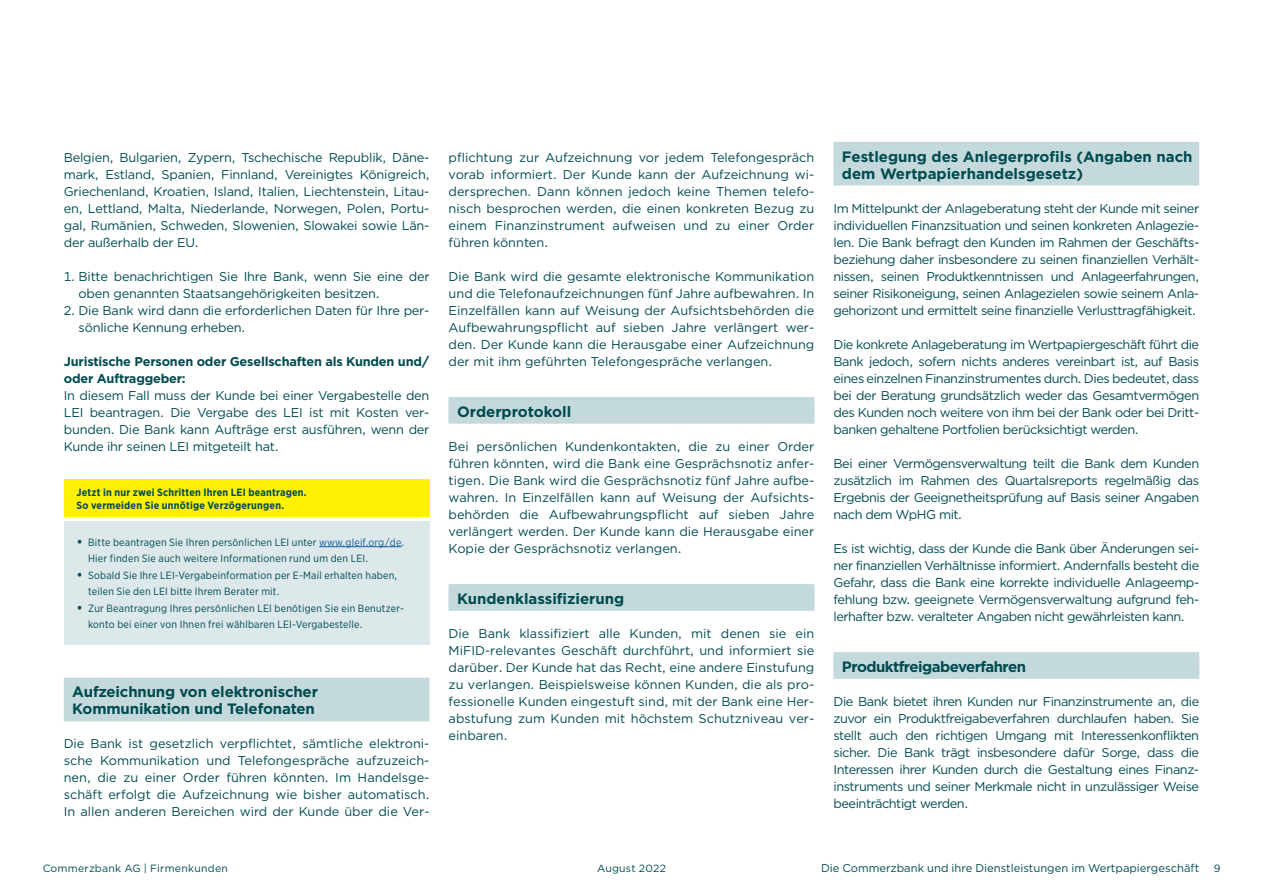
<style>
.page{position:relative;width:1263px;height:893px;background:#fff}
.page>*{position:absolute;margin:0;border:0;box-sizing:border-box;transform-origin:0 0}
.t1{font:700 15px/17px "Gotham";letter-spacing:-.01em;color:#004b50}
.t2{font:700 15px "Gotham";letter-spacing:-.035em;color:#004b50}
.t3{font:12.75px/17px "Gotham";letter-spacing:-.035em;color:#004b50;text-align:justify}
.t4{font:12.75px/17px "Gotham";letter-spacing:-.015em;color:#004b50}
.t5{font:700 12.75px/17px "Gotham";letter-spacing:-.015em;color:#004b50}
.t6{font:11.25px "Gotham";color:#004b50}
.t7{font:10.5px/16.5px "Gotham Narrow";letter-spacing:.02em;color:#004b50}
.t8{font:700 10.5px/13.5px "Gotham Narrow";letter-spacing:.02em;color:#004b50}
.t9{font:10.5px "Gotham";letter-spacing:.02em;color:#004b50}
.s1{font-size:15px}
.s2{color:#175d9e}
</style>
<div class="page">
<div style="left:64px;top:678px;width:365px;height:24px;background:#c4d9dc"></div>
<div style="left:64px;top:700px;width:365px;height:21px;background:#c4d9dc"></div>
<div style="left:64px;top:480px;width:365px;height:37px;background:#fff101"></div>
<div style="left:64px;top:521px;width:365px;height:124px;background:#dce8e9"></div>
<hr style="left:319px;top:546px;width:82px;height:1px;background:#175d9e">
<div style="left:449px;top:397px;width:365px;height:24px;background:#c4d9dc"></div>
<div style="left:449px;top:403px;width:365px;height:21px;background:#c4d9dc"></div>
<div style="left:449px;top:584px;width:365px;height:24px;background:#c4d9dc"></div>
<div style="left:449px;top:590px;width:365px;height:21px;background:#c4d9dc"></div>
<div style="left:833px;top:142px;width:366px;height:24px;background:#c4d9dc"></div>
<div style="left:833px;top:165px;width:366px;height:21px;background:#c4d9dc"></div>
<div style="left:833px;top:652px;width:366px;height:24px;background:#c4d9dc"></div>
<div style="left:833px;top:658px;width:366px;height:21px;background:#c4d9dc"></div>
<p class="t3" style="left:64px;top:148px;width:367px">Belgien, Bulgarien, Zypern, Tschechische Republik, Däne&shy;mark, Estland, Spanien, Finnland, Vereinigtes Königreich, Griechenland, Kroatien, Island, Italien, Liechtenstein, Litau&shy;en, Lettland, Malta, Niederlande, Norwegen, Polen, Portu&shy;gal, Rumänien, Schweden, Slowenien, Slowakei sowie Län&shy;der außerhalb der EU.</p>
<p class="t4" style="left:79px;top:267px;width:352px;text-indent:-15px">1. Bitte benachrichtigen Sie Ihre Bank, wenn Sie eine der oben genannten Staatsangehörigkeiten besitzen.</p>
<p class="t4" style="left:79px;top:301px;width:352px;text-indent:-15px">2. Die Bank wird dann die erforderlichen Daten für Ihre per&shy;sönliche Kennung erheben.</p>
<p class="t5" style="left:64px;top:353px;width:367px">Juristische Personen oder Gesellschaften als Kunden und/ oder Auftraggeber:</p>
<p class="t3" style="left:64px;top:386px;width:367px">In diesem Fall muss der Kunde bei einer Vergabestelle den LEI beantragen. Die Vergabe des LEI ist mit Kosten ver&shy;bunden. Die Bank kann Aufträge erst ausführen, wenn der Kunde ihr seinen LEI mitgeteilt hat.</p>
<p class="t8" style="left:77px;top:485px;width:232px">Jetzt in nur zwei Schritten Ihren LEI beantragen.<br>So vermeiden Sie unnötige Verzögerungen.</p>
<p class="t7" style="left:88px;top:533px;width:318px;text-indent:-12px"><span class="s1">•</span> Bitte beantragen Sie Ihren persönlichen LEI unter <span class="s2">www.gleif.org/de</span>.<br>Hier finden Sie auch weitere Informationen rund um den LEI.</p>
<p class="t7" style="left:88px;top:566px;width:311px;text-indent:-12px"><span class="s1">•</span> Sobald Sie Ihre LEI-Vergabeinformation per E-Mail erhalten haben, teilen Sie den LEI bitte Ihrem Berater mit.</p>
<p class="t7" style="left:88px;top:599px;width:318px;text-indent:-12px"><span class="s1">•</span> Zur Beantragung Ihres persönlichen LEI benötigen Sie ein Benutzer&shy;konto bei einer von Ihnen frei wählbaren LEI-Vergabestelle.</p>
<p class="t1" style="left:72px;top:683px;width:247px">Aufzeichnung von elektronischer<br>Kommunikation und Telefonaten</p>
<p class="t3" style="left:64px;top:735px;width:367px">Die Bank ist gesetzlich verpflichtet, sämtliche elektroni&shy;sche Kommunikation und Telefongespräche aufzuzeich&shy;nen, die zu einer Order führen könnten. Im Handelsge&shy;schäft erfolgt die Aufzeichnung wie bisher automatisch.<br>In allen anderen Bereichen wird der Kunde über die Ver-</p>
<p class="t3" style="left:449px;top:148px;width:367px">pflichtung zur Aufzeichnung vor jedem Telefongespräch vorab informiert. Der Kunde kann der Aufzeichnung wi&shy;dersprechen. Dann können jedoch keine Themen telefo&shy;nisch besprochen werden, die einen konkreten Bezug zu einem Finanzinstrument aufweisen und zu einer Order führen könnten.</p>
<p class="t3" style="left:449px;top:267px;width:367px">Die Bank wird die gesamte elektronische Kommunikation und die Telefonaufzeichnungen fünf Jahre aufbewahren. In Einzelfällen kann auf Weisung der Aufsichtsbehörden die Aufbewahrungspflicht auf sieben Jahre verlängert wer&shy;den. Der Kunde kann die Herausgabe einer Aufzeichnung der mit ihm geführten Telefongespräche verlangen.</p>
<p class="t1" style="left:457px;top:403px;width:116px">Orderprotokoll</p>
<p class="t3" style="left:449px;top:437px;width:367px">Bei persönlichen Kundenkontakten, die zu einer Order führen könnten, wird die Bank eine Gesprächsnotiz anfer&shy;tigen. Die Bank wird die Gesprächsnotiz fünf Jahre aufbe&shy;wahren. In Einzelfällen kann auf Weisung der Aufsichts&shy;behörden die Aufbewahrungspflicht auf sieben Jahre verlängert werden. Der Kunde kann die Herausgabe einer Kopie der Gesprächsnotiz verlangen.</p>
<p class="t1" style="left:457px;top:590px;width:169px">Kundenklassifizierung</p>
<p class="t3" style="left:449px;top:625px;width:367px">Die Bank klassifiziert alle Kunden, mit denen sie ein MiFID-relevantes Geschäft durchführt, und informiert sie darüber. Der Kunde hat das Recht, eine andere Einstufung zu verlangen. Beispielsweise können Kunden, die als pro&shy;fessionelle Kunden eingestuft sind, mit der Bank eine Her&shy;abstufung zum Kunden mit höchstem Schutzniveau ver&shy;einbaren.</p>
<p class="t1" style="left:842px;top:148px;width:352px">Festlegung des Anlegerprofils (Angaben nach dem Wertpapierhandelsgesetz)</p>
<p class="t3" style="left:833px;top:199px;width:367px">Im Mittelpunkt der Anlageberatung steht der Kunde mit seiner individuellen Finanzsituation und seinen konkreten Anlagezie&shy;len. Die Bank befragt den Kunden im Rahmen der Geschäfts&shy;beziehung daher insbesondere zu seinen finanziellen Verhält&shy;nissen, seinen Produktkenntnissen und Anlageerfahrungen, seiner Risikoneigung, seinen Anlagezielen sowie seinem Anla&shy;gehorizont und ermittelt seine finanzielle Verlusttragfähigkeit.</p>
<p class="t3" style="left:833px;top:335px;width:367px">Die konkrete Anlageberatung im Wertpapiergeschäft führt die Bank jedoch, sofern nichts anderes vereinbart ist, auf Basis eines einzelnen Finanzinstrumentes durch. Dies bedeutet, dass bei der Beratung grundsätzlich weder das Gesamtvermögen des Kunden noch weitere von ihm bei der Bank oder bei Dritt&shy;banken gehaltene Portfolien berücksichtigt werden.</p>
<p class="t3" style="left:833px;top:454px;width:367px">Bei einer Vermögensverwaltung teilt die Bank dem Kunden zusätzlich im Rahmen des Quartalsreports regelmäßig das Ergebnis der Geeignetheitsprüfung auf Basis seiner Angaben nach dem WpHG mit.</p>
<p class="t3" style="left:833px;top:540px;width:367px">Es ist wichtig, dass der Kunde die Bank über Änderungen sei&shy;ner finanziellen Verhältnisse informiert. Andernfalls besteht die Gefahr, dass die Bank eine korrekte individuelle Anlageemp&shy;fehlung bzw. geeignete Vermögensverwaltung aufgrund feh&shy;lerhafter bzw. veralteter Angaben nicht gewährleisten kann.</p>
<p class="t2" style="left:842px;top:657px;width:186px">Produktfreigabeverfahren</p>
<p class="t3" style="left:833px;top:693px;width:367px;text-align:left">Die Bank bietet ihren Kunden nur Finanzinstrumente an, die zuvor ein Produktfreigabeverfahren durchlaufen haben. Sie stellt auch den richtigen Umgang mit Interessenkonflikten sicher. Die Bank trägt insbesondere dafür Sorge, dass die Interessen ihrer Kunden durch die Gestaltung eines Finanz&shy;instruments und seiner Merkmale nicht in unzulässiger Weise beeinträchtigt werden.</p>
<p class="t9" style="left:43px;top:862px;width:187px">Commerzbank AG | Firmenkunden</p>
<p class="t9" style="left:597px;top:862px;width:70px">August 2022</p>
<p class="t6" style="left:821px;top:860px;width:380px">Die Commerzbank und ihre Dienstleistungen im Wertpapiergeschäft</p>
<p class="t9" style="left:1214px;top:862px;width:8px">9</p>
</div>
